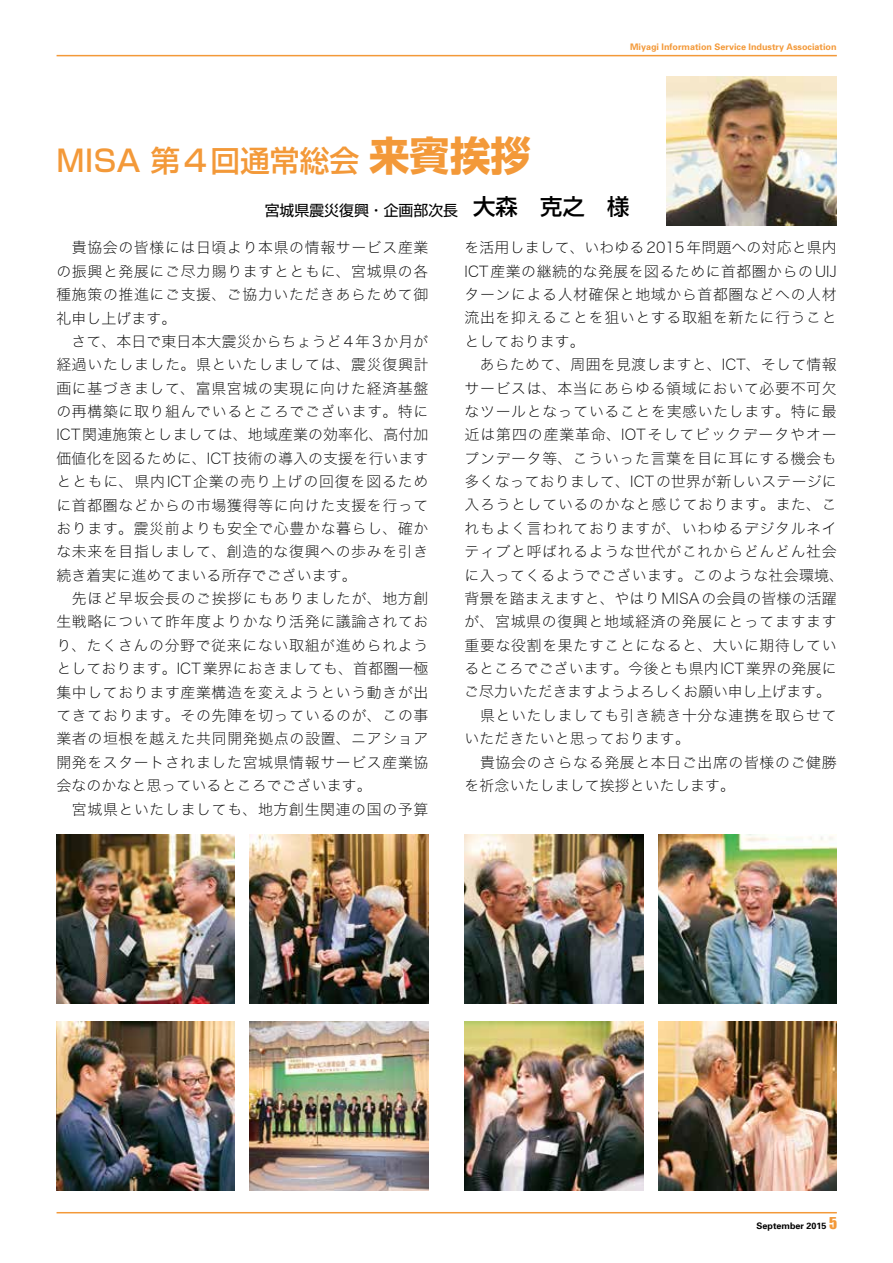
<style>
.page{position:relative;width:893px;height:1263px;background:#fff}
.page>*{position:absolute;margin:0;border:0;box-sizing:border-box;transform-origin:0 0}
.t1{font:500 29.7px "Shin Go Pr 6";color:#f39939}
.t2{font:14.85px/23.4px "Hira Kaku Std W1";letter-spacing:.045em;color:#000}
.t3{font:14.85px "Shin Go Pr 6";color:#000}
.t4{font:700 9px "Univers";color:#f39939}
.t5{font:700 9px "Univers";color:#000}
.s1{font-weight:700;font-size:40.35px}
.s2{font-weight:500;font-size:22.35px}
.s3{font-family:"Impact";font-weight:400;font-size:15px;color:#f39939}
</style>
<div class="page">
<hr style="left:57px;top:55px;width:780px;height:1px;background:#f39939">
<hr style="left:57px;top:1212px;width:780px;height:1px;background:#f39939">
<img style="left:666px;top:77px;width:171px;height:148px">
<img style="left:56px;top:1021px;width:179px;height:170px">
<img style="left:56px;top:834px;width:179px;height:170px">
<img style="left:465px;top:834px;width:178px;height:170px">
<img style="left:465px;top:1021px;width:178px;height:170px">
<img style="left:250px;top:1021px;width:178px;height:170px">
<img style="left:250px;top:834px;width:178px;height:170px">
<img style="left:658px;top:834px;width:179px;height:170px">
<img style="left:658px;top:1021px;width:179px;height:170px">
<p class="t4" style="left:630px;top:42px;width:208px">Miyagi Information Service Industry Association</p>
<h1 class="t1" style="left:56px;top:136px;width:476px">MISA 第4回通常総会<span class="s1">来賓挨拶</span></h1>
<p class="t3" style="left:265px;top:198px;width:366px">宮城県震災復興・企画部次長 <span class="s2">大森　克之　様</span></p>
<p class="t2" style="left:56px;top:236px;width:374px">　貴協会の皆様には日頃より本県の情報サービス産業の振興と発展にご尽力賜りますとともに、宮城県の各種施策の推進にご支援、ご協力いただきあらためて御礼申し上げます。<br>　さて、本日で東日本大震災からちょうど4年3か月が経過いたしました。県といたしましては、震災復興計画に基づきまして、富県宮城の実現に向けた経済基盤の再構築に取り組んでいるところでございます。特に<br>ICT関連施策としましては、地域産業の効率化、高付加価値化を図るために、ICT技術の導入の支援を行いますとともに、県内ICT企業の売り上げの回復を図るために首都圏などからの市場獲得等に向けた支援を行っております。震災前よりも安全で心豊かな暮らし、確かな未来を目指しまして、創造的な復興への歩みを引き続き着実に進めてまいる所存でございます。<br>　先ほど早坂会長のご挨拶にもありましたが、地方創生戦略について昨年度よりかなり活発に議論されており、たくさんの分野で従来にない取組が進められようとしております。ICT業界におきましても、首都圏一極集中しております産業構造を変えようという動きが出てきております。その先陣を切っているのが、この事業者の垣根を越えた共同開発拠点の設置、ニアショア開発をスタートされました宮城県情報サービス産業協会なのかなと思っているところでございます。<br>　宮城県といたしましても、地方創生関連の国の予算</p>
<p class="t2" style="left:464px;top:235px;width:381px">を活用しまして、いわゆる2015年問題への対応と県内<br>ICT産業の継続的な発展を図るために首都圏からのUIJターンによる人材確保と地域から首都圏などへの人材流出を抑えることを狙いとする取組を新たに行うこととしております。<br>　あらためて、周囲を見渡しますと、ICT、そして情報サービスは、本当にあらゆる領域において必要不可欠なツールとなっていることを実感いたします。特に最近は第四の産業革命、IOTそしてビックデータやオープンデータ等、こういった言葉を目に耳にする機会も多くなっておりまして、ICTの世界が新しいステージに入ろうとしているのかなと感じております。また、これもよく言われておりますが、いわゆるデジタルネイティブと呼ばれるような世代がこれからどんどん社会に入ってくるようでございます。このような社会環境、背景を踏まえますと、やはりMISAの会員の皆様の活躍が、宮城県の復興と地域経済の発展にとってますます重要な役割を果たすことになると、大いに期待しているところでございます。今後とも県内ICT業界の発展にご尽力いただきますようよろしくお願い申し上げます。　県といたしましても引き続き十分な連携を取らせていただきたいと思っております。<br>　貴協会のさらなる発展と本日ご出席の皆様のご健勝を祈念いたしまして挨拶といたします。</p>
<p class="t5" style="left:756px;top:1221px;width:82px">September 2015 <span class="s3">5</span></p>
</div>
